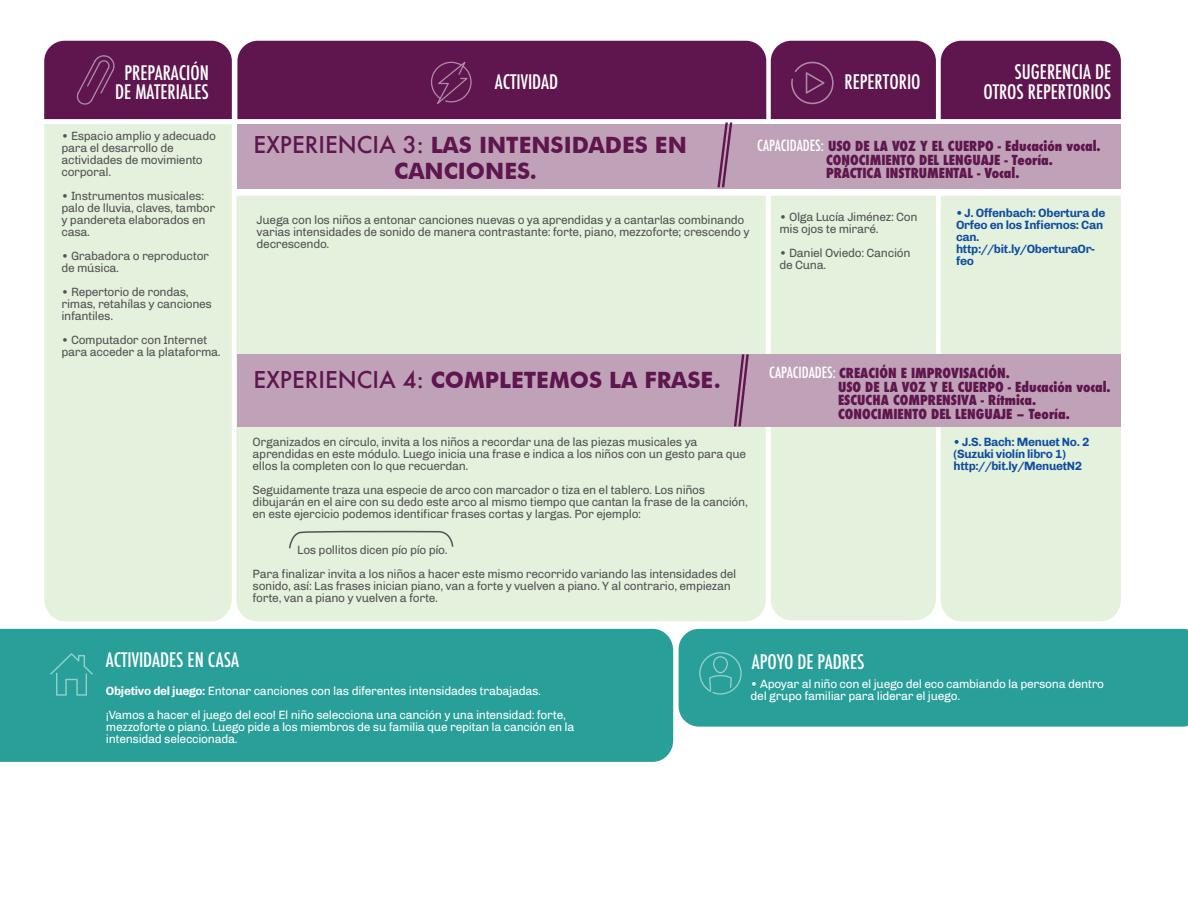
<style>
.page{position:relative;width:1188px;height:918px;background:#fff}
.page>*{position:absolute;margin:0;border:0;box-sizing:border-box;transform-origin:0 0}
.t1{font:700 22.5px/25.5px "Futura BT";color:#5f154d;text-align:center}
.t2{font:500 condensed 19.5px/19.5px "Futura";color:#fff;text-align:center}
.t3{font:800 condensed 13.5px/13.5px "Futura";color:#5f154d}
.t4{font:12px/12px "Chivo";letter-spacing:-.025em;color:#535355}
.t5{font:12px/12px "Chivo";letter-spacing:-.025em;color:#fff}
.t6{font:700 12px/12px "Chivo";letter-spacing:-.025em;color:#0d4da1}
.s1{font-family:"Futura";font-weight:500}
.s2{font-weight:500;font-size:15px;color:#fff}
.s3{font-weight:700}
</style>
<div class="page">
<div style="left:236px;top:196px;width:530px;height:425px;background:#e4f1dc"></div>
<div style="left:44px;top:187px;width:188px;height:434px;background:#e4f1dc"></div>
<div style="left:771px;top:196px;width:165px;height:424px;background:#e4f1dc"></div>
<div style="left:941px;top:196px;width:180px;height:425px;background:#e4f1dc"></div>
<div style="left:0;top:629px;width:673px;height:133px;background:#299f99"></div>
<div style="left:679px;top:629px;width:509px;height:98px;background:#299f99"></div>
<svg style="left:50px;top:653px;width:43px;height:43px;background:#37a59f"></svg>
<svg style="left:699px;top:652px;width:43px;height:43px;background:#39a6a0"></svg>
<svg style="left:44px;top:41px;width:1077px;height:146px;background:#936386"></svg>
<div style="left:237px;top:354px;width:884px;height:72px;background:#c0a2b8"></div>
<svg style="left:734px;top:354px;width:15px;height:72px"></svg>
<svg style="left:288px;top:529px;width:166px;height:21px;background:#d8e4d1"></svg>
<h2 class="t2" style="left:115px;top:63px;width:95px">PREPARACIÓN<br>DE MATERIALES</h2>
<p class="t4" style="left:62px;top:130px;width:156px">• Espacio amplio y adecuado para el desarrollo de actividades de movimiento corporal.</p>
<p class="t4" style="left:62px;top:190px;width:155px">• Instrumentos musicales: palo de lluvia, claves, tambor y pandereta elaborados en casa.</p>
<p class="t4" style="left:62px;top:250px;width:149px">• Grabadora o reproductor de música.</p>
<p class="t4" style="left:62px;top:286px;width:152px">• Repertorio de rondas, rimas, retahílas y canciones infantiles.</p>
<p class="t4" style="left:62px;top:334px;width:161px">• Computador con Internet para acceder a la plataforma.</p>
<h2 class="t2" style="left:495px;top:72px;width:65px">ACTIVIDAD</h2>
<h2 class="t2" style="left:844px;top:72px;width:78px">REPERTORIO</h2>
<h2 class="t2" style="left:983px;top:62px;width:129px;text-align:right">SUGERENCIA DE<br>OTROS REPERTORIOS</h2>
<h1 class="t1" style="left:253px;top:133px;width:435px"><span class="s1">EXPERIENCIA 3:</span> LAS INTENSIDADES EN<br>CANCIONES.</h1>
<p class="t3" style="left:826px;top:139px;width:276px;text-indent:-69px"><span class="s2">CAPACIDADES:</span> USO DE LA VOZ Y EL CUERPO - Educación vocal.<br>CONOCIMIENTO DEL LENGUAJE - Teoría.<br>PRÁCTICA INSTRUMENTAL - Vocal.</p>
<p class="t4" style="left:257px;top:214px;width:494px">Juega con los niños a entonar canciones nuevas o ya aprendidas y a cantarlas combinando varias intensidades de sonido de manera contrastante: forte, piano, mezzoforte; crescendo y decrescendo.</p>
<p class="t4" style="left:779px;top:211px;width:140px">• Olga Lucía Jiménez: Con mis ojos te miraré.</p>
<p class="t4" style="left:779px;top:247px;width:133px">• Daniel Oviedo: Canción de Cuna.</p>
<p class="t6" style="left:956px;top:207px;width:151px">• J. Offenbach: Obertura de<br>Orfeo en los Infiernos: Can can. http://bit.ly/OberturaOr&shy;feo</p>
<h1 class="t1" style="left:253px;top:367px;width:469px"><span class="s1">EXPERIENCIA 4:</span> COMPLETEMOS LA FRASE.</h1>
<p class="t3" style="left:838px;top:367px;width:274px;text-indent:-69px"><span class="s2">CAPACIDADES:</span> CREACIÓN E IMPROVISACIÓN.<br>USO DE LA VOZ Y EL CUERPO - Educación vocal.<br>ESCUCHA COMPRENSIVA - Rítmica.<br>CONOCIMIENTO DEL LENGUAJE – Teoría.</p>
<p class="t4" style="left:253px;top:436px;width:495px">Organizados en círculo, invita a los niños a recordar una de las piezas musicales ya aprendidas en este módulo. Luego inicia una frase e indica a los niños con un gesto para que ellos la completen con lo que recuerdan.</p>
<p class="t4" style="left:253px;top:484px;width:497px">Seguidamente traza una especie de arco con marcador o tiza en el tablero. Los niños dibujarán en el aire con su dedo este arco al mismo tiempo que cantan la frase de la canción, en este ejercicio podemos identificar frases cortas y largas. Por ejemplo:</p>
<p class="t4" style="left:253px;top:538px;width:485px;line-height:24px;text-indent:45px">Los pollitos dicen pío pío pío.<br>Para finalizar invita a los niños a hacer este mismo recorrido variando las intensidades del</p>
<p class="t4" style="left:253px;top:580px;width:480px">sonido, así: Las frases inician piano, van a forte y vuelven a piano. Y al contrario, empiezan forte, van a piano y vuelven a forte.</p>
<p class="t6" style="left:954px;top:436px;width:138px">• J.S. Bach: Menuet No. 2 (Suzuki violín libro 1) http://bit.ly/MenuetN2</p>
<h2 class="t2" style="left:106px;top:651px;width:135px">ACTIVIDADES EN CASA</h2>
<h2 class="t2" style="left:752px;top:652px;width:114px">APOYO DE PADRES</h2>
<p class="t5" style="left:106px;top:679px;width:461px;line-height:24px"><span class="s3">Objetivo del juego:</span> Entonar canciones con las diferentes intensidades trabajadas. ¡Vamos a hacer el juego del eco! El niño selecciona una canción y una intensidad: forte,</p>
<p class="t5" style="left:106px;top:721px;width:470px">mezzoforte o piano. Luego pide a los miembros de su familia que repitan la canción en la intensidad seleccionada.</p>
<p class="t5" style="left:751px;top:677px;width:355px">• Apoyar al niño con el juego del eco cambiando la persona dentro del grupo familiar para liderar el juego.</p>
</div>
